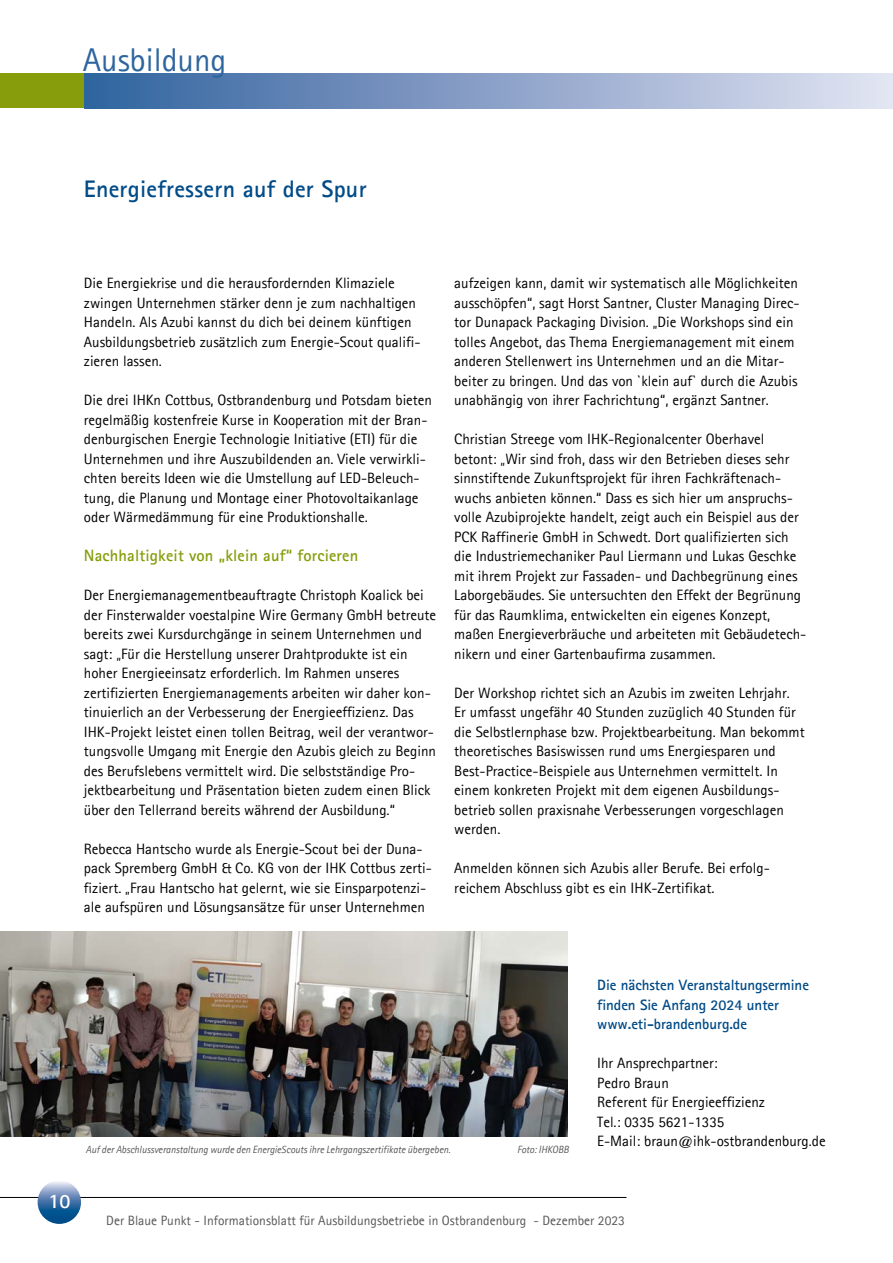
<style>
.page{position:relative;width:893px;height:1263px;background:#fff}
.page>*{position:absolute;margin:0;border:0;box-sizing:border-box;transform-origin:0 0}
.t1{font:33px "Agfa Rotis Sans Serif";color:#2d659e}
.H2_Ueberschrift_Texte{font:700 24px "Agfa Rotis Sans Serif";letter-spacing:.01em;color:#004b88}
.t2{font:700 20.4px "Agfa Rotis Sans Serif";color:#fff}
.H3_Zwischenueberschrift{font:700 16.5px "Agfa Rotis Sans Serif";letter-spacing:.01em;color:#879d0c}
.Grundtext_regular{font:15px/19.5px "Agfa Rotis Sans Serif";color:#000}
.Grundtext_blau{font:700 15px/19.5px "Agfa Rotis Sans Serif";letter-spacing:-.005em;color:#004b88}
.t3{font:13.5px "Agfa Rotis Sans Serif";color:#575756}
.t4{font:italic 10.5px "Agfa Rotis Sans Serif";color:#575756;scale:.95 1}
</style>
<div class="page">
<div style="left:0;top:73px;width:85px;height:35px;background:#879d0c"></div>
<div style="left:84px;top:73px;width:809px;height:35px;background:linear-gradient(to right,#30619d,#e4e3f2)"></div>
<hr style="left:892px;top:73px;width:1px;height:35px;background:#e4e7f3">
<hr style="left:0;top:1197px;width:626px;height:1px;background:#000">
<svg style="left:38px;top:1180px;width:43px;height:44px"></svg>
<img style="left:0;top:932px;width:567px;height:204px">
<h1 class="t1" style="left:83px;top:40px;width:145px">Ausbildung</h1>
<h2 class="H2_Ueberschrift_Texte" style="left:84px;top:174px;width:284px">Energiefressern auf der Spur</h2>
<p class="Grundtext_regular" style="left:84px;top:273px;width:338px">Die Energiekrise und die herausfordernden Klimaziele zwingen Unternehmen stärker denn je zum nachhaltigen Handeln. Als Azubi kannst du dich bei deinem künftigen Ausbildungsbetrieb zusätzlich zum Energie-Scout qualifi&shy;zieren lassen.</p>
<p class="Grundtext_regular" style="left:84px;top:390px;width:350px">Die drei IHKn Cottbus, Ostbrandenburg und Potsdam bieten regelmäßig kostenfreie Kurse in Kooperation mit der Bran&shy;denburgischen Energie Technologie Initiative (ETI) für die Unternehmen und ihre Auszubildenden an. Viele verwirkli&shy;chten bereits Ideen wie die Umstellung auf LED-Beleuch&shy;tung, die Planung und Montage einer Photovoltaikanlage oder Wärmedämmung für eine Produktionshalle.</p>
<h3 class="H3_Zwischenueberschrift" style="left:84px;top:545px;width:276px">Nachhaltigkeit von „klein auf“ forcieren</h3>
<p class="Grundtext_regular" style="left:84px;top:585px;width:354px">Der Energiemanagementbeauftragte Christoph Koalick bei der Finsterwalder voestalpine Wire Germany GmbH betreute bereits zwei Kursdurchgänge in seinem Unternehmen und sagt: „Für die Herstellung unserer Drahtprodukte ist ein hoher Energieeinsatz erforderlich. Im Rahmen unseres zertifizierten Energiemanagements arbeiten wir daher kon&shy;tinuierlich an der Verbesserung der Energieeffizienz. Das IHK-Projekt leistet einen tollen Beitrag, weil der verantwor&shy;tungsvolle Umgang mit Energie den Azubis gleich zu Beginn des Berufslebens vermittelt wird. Die selbstständige Pro&shy;jektbearbeitung und Präsentation bieten zudem einen Blick über den Tellerrand bereits während der Ausbildung.“</p>
<p class="Grundtext_regular" style="left:84px;top:838px;width:349px">Rebecca Hantscho wurde als Energie-Scout bei der Duna&shy;pack Spremberg GmbH &amp; Co. KG von der IHK Cottbus zerti&shy;fiziert. „Frau Hantscho hat gelernt, wie sie Einsparpotenzi&shy;ale aufspüren und Lösungsansätze für unser Unternehmen</p>
<p class="Grundtext_regular" style="left:454px;top:273px;width:347px">aufzeigen kann, damit wir systematisch alle Möglichkeiten ausschöpfen“, sagt Horst Santner, Cluster Managing Direc&shy;tor Dunapack Packaging Division. „Die Workshops sind ein tolles Angebot, das Thema Energiemanagement mit einem anderen Stellenwert ins Unternehmen und an die Mitar&shy;beiter zu bringen. Und das von `klein auf` durch die Azubis unabhängig von ihrer Fachrichtung“, ergänzt Santner.</p>
<p class="Grundtext_regular" style="left:454px;top:429px;width:354px">Christian Streege vom IHK-Regionalcenter Oberhavel betont: „Wir sind froh, dass wir den Betrieben dieses sehr sinnstiftende Zukunftsprojekt für ihren Fachkräftenach&shy;wuchs anbieten können.“ Dass es sich hier um anspruchs&shy;volle Azubiprojekte handelt, zeigt auch ein Beispiel aus der PCK Raffinerie GmbH in Schwedt. Dort qualifizierten sich die Industriemechaniker Paul Liermann und Lukas Geschke mit ihrem Projekt zur Fassaden- und Dachbegrünung eines Laborgebäudes. Sie untersuchten den Effekt der Begrünung für das Raumklima, entwickelten ein eigenes Konzept, maßen Energieverbräuche und arbeiteten mit Gebäudetech&shy;nikern und einer Gartenbaufirma zusammen.</p>
<p class="Grundtext_regular" style="left:454px;top:682px;width:352px">Der Workshop richtet sich an Azubis im zweiten Lehrjahr.<br>Er umfasst ungefähr 40 Stunden zuzüglich 40 Stunden für die Selbstlernphase bzw. Projektbearbeitung. Man bekommt theoretisches Basiswissen rund ums Energiesparen und Best-Practice-Beispiele aus Unternehmen vermittelt. In einem konkreten Projekt mit dem eigenen Ausbildungs&shy;betrieb sollen praxisnahe Verbesserungen vorgeschlagen werden.</p>
<p class="Grundtext_regular" style="left:454px;top:858px;width:317px">Anmelden können sich Azubis aller Berufe. Bei erfolg&shy;reichem Abschluss gibt es ein IHK-Zertifikat.</p>
<h3 class="t2" style="left:48px;top:1188px;width:23px">10</h3>
<p class="t4" style="left:86px;top:1143px;width:385px">Auf der Abschlussveranstaltung wurde den EnergieScouts ihre Lehrgangszertifikate übergeben.</p>
<p class="t4" style="left:517px;top:1143px;width:56px">Foto: IHKOBB</p>
<p class="Grundtext_blau" style="left:597px;top:975px;width:213px">Die nächsten Veranstaltungsermine finden Sie Anfang 2024 unter www.eti-brandenburg.de</p>
<p class="Grundtext_regular" style="left:597px;top:1053px;width:230px">Ihr Ansprechpartner:<br>Pedro Braun<br>Referent für Energieeffizienz<br>Tel.: 0335 5621-1335<br>E-Mail: braun@ihk-ostbrandenburg.de</p>
<p class="t3" style="left:106px;top:1212px;width:520px">Der Blaue Punkt - Informationsblatt für Ausbildungsbetriebe in Ostbrandenburg - Dezember 2023</p>
</div>
